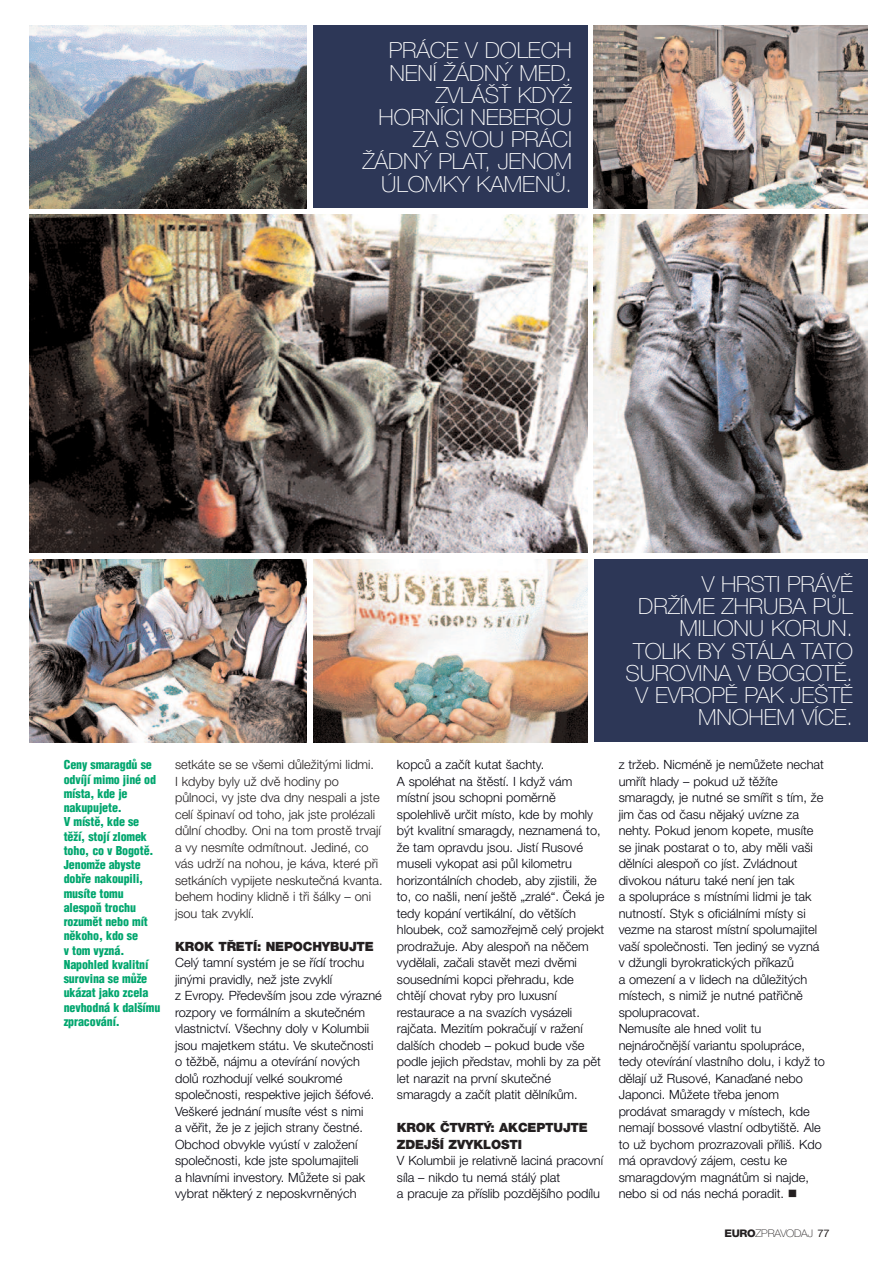
<style>
.page{position:relative;width:893px;height:1263px;background:#fff}
.page>*{position:absolute;margin:0;border:0;box-sizing:border-box;transform-origin:0 0}
.t1{font:100 22.2px/22.2px "Helvetica Neue CE";letter-spacing:-.005em;color:#fff;text-align:right}
.t2{font:300 12.75px/16.5px "Helvetica Neue CE";color:#00000a}
.t3{font:300 12.75px/16.5px "Helvetica Neue CE";color:#231f20}
.t4{font:900 12.75px/16.5px "Helvetica Neue CE";letter-spacing:-.015em;color:#231f20}
.t5{font:900 condensed 12px/14.2px "Helvetica CE";letter-spacing:-.01em;color:#00a66e}
.t6{font:100 10.5px "Helvetica Neue CE";letter-spacing:-.02em;color:#231f20;scale:1.05 1}
.s1{font-weight:800}
.s2{font-weight:400}
</style>
<div class="page">
<img style="left:29px;top:215px;width:558px;height:338px">
<img style="left:594px;top:215px;width:273px;height:338px">
<img style="left:29px;top:26px;width:278px;height:182px">
<img style="left:594px;top:26px;width:273px;height:182px">
<div style="left:313px;top:26px;width:274px;height:182px;background:#2d3757"></div>
<div style="left:594px;top:559px;width:273px;height:183px;background:#2d3757"></div>
<img style="left:313px;top:559px;width:274px;height:183px">
<img style="left:29px;top:559px;width:278px;height:183px">
<h1 class="t1" style="left:362px;top:41px;width:211px">PRÁCE V DOLECH<br>NENÍ ŽÁDNÝ MED.<br>ZVLÁŠŤ KDYŽ<br>HORNÍCI NEBEROU<br>ZA SVOU PRÁCI<br>ŽÁDNÝ PLAT, JENOM<br>ÚLOMKY KAMENŮ.</h1>
<p class="t5" style="left:64px;top:759px;width:98px">Ceny smaragdů se odvíjí mimo jiné od místa, kde je nakupujete.<br>V místě, kde se těží, stojí zlomek toho, co v Bogotě.<br>Jenomže abyste dobře nakoupili, musíte tomu alespoň trochu rozumět nebo mít někoho, kdo se<br>v tom vyzná.<br>Napohled kvalitní surovina se může ukázat jako zcela nevhodná k dalšímu zpracování.</p>
<p class="t3" style="left:175px;top:757px;width:209px">setkáte se se v‰emi dÛleÏit˘mi lidmi.<br>I kdyby byly uÏ dvû hodiny po pÛlnoci, vy jste dva dny nespali a jste celí ‰pinaví od toho, jak jste prolézali dÛlní chodby. Oni na tom prostû trvají a vy nesmíte odmítnout. Jediné, co vás udrÏí na nohou, je káva, které pfii setkáních vypijete neskuteãná kvanta. behem hodiny klidnû i tfii ‰álky – oni jsou tak zvyklí.</p>
<p class="t4" style="left:175px;top:939px;width:200px">KROK T¤ETÍ: NEPOCHYBUJTE</p>
<p class="t2" style="left:175px;top:955px;width:208px">Cel˘ tamní systém je se fiídí trochu jin˘mi pravidly, neÏ jste zvyklí<br>z Evropy. Pfiedev‰ím jsou zde v˘razné rozpory ve formálním a skuteãném vlastnictví. V‰echny doly v Kolumbii jsou majetkem státu. Ve skuteãnosti o tûÏbû, nájmu a otevírání nov˘ch dolÛ rozhodují velké soukromé spoleãnosti, respektive jejich ‰éfové.<br>Ve‰keré jednání musíte vést s nimi<br>a vûfiit, Ïe je z jejich strany ãestné.<br>Obchod obvykle vyústí v zaloÏení spoleãnosti, kde jste spolumajiteli<br>a hlavními investory. MÛÏete si pak vybrat nûkter˘ z neposkvrnûn˘ch</p>
<p class="t2" style="left:397px;top:757px;width:209px">kopcÛ a zaãít kutat ‰achty.<br>A spoléhat na ‰tûstí. I kdyÏ vám místní jsou schopni pomûrnû spolehlivû urãit místo, kde by mohly b˘t kvalitní smaragdy, neznamená to, Ïe tam opravdu jsou. Jistí Rusové museli vykopat asi pÛl kilometru horizontálních chodeb, aby zjistili, Ïe to, co na‰li, není je‰tû „zralé“. âeká je tedy kopání vertikální, do vût‰ích hloubek, coÏ samozfiejmû cel˘ projekt prodraÏuje. Aby alespoÀ na nûãem vydûlali, zaãali stavût mezi dvûmi sousedními kopci pfiehradu, kde chtûjí chovat ryby pro luxusní restaurace a na svazích vysázeli rajãata. Mezitím pokraãují v raÏení dal‰ích chodeb – pokud bude v‰e podle jejich pfiedstav, mohli by za pût let narazit na první skuteãné smaragdy a zaãít platit dûlníkÛm.</p>
<p class="t4" style="left:397px;top:1120px;width:193px">KROK âTVRT¯: AKCEPTUJTE<br>ZDEJ·Í ZVYKLOSTI</p>
<p class="t2" style="left:397px;top:1153px;width:208px">V Kolumbii je relativnû laciná pracovní síla – nikdo tu nemá stál˘ plat<br>a pracuje za pfiíslib pozdûj‰ího podílu</p>
<h1 class="t1" style="left:625px;top:575px;width:229px">V HRSTI PRÁVĚ<br>DRŽÍME ZHRUBA PŮL<br>MILIONU KORUN.<br>TOLIK BY STÁLA TATO<br>SUROVINA V BOGOTĚ.<br>V EVROPĚ PAK JEŠTĚ<br>MNOHEM VÍCE.</h1>
<p class="t2" style="left:619px;top:757px;width:208px">z trÏeb. Nicménû je nemÛÏete nechat umfiít hlady – pokud uÏ tûÏíte smaragdy, je nutné se smífiit s tím, Ïe jim ãas od ãasu nûjak˘ uvízne za nehty. Pokud jenom kopete, musíte se jinak postarat o to, aby mûli va‰i dûlníci alespoÀ co jíst. Zvládnout divokou náturu také není jen tak<br>a spolupráce s místními lidmi je tak nutností. Styk s oficiálními místy si vezme na starost místní spolumajitel va‰í spoleãnosti. Ten jedin˘ se vyzná v dÏungli byrokratick˘ch pfiíkazÛ<br>a omezení a v lidech na dÛleÏit˘ch místech, s nimiÏ je nutné patfiiãnû spolupracovat.<br>Nemusíte ale hned volit tu nejnároãnûj‰í variantu spolupráce, tedy otevírání vlastního dolu, i kdyÏ to dûlají uÏ Rusové, Kanaìané nebo Japonci. MÛÏete tfieba jenom prodávat smaragdy v místech, kde nemají bossové vlastní odbyti‰tû. Ale to uÏ bychom prozrazovali pfiíli‰. Kdo má opravdov˘ zájem, cestu ke smaragdov˘m magnátÛm si najde, nebo si od nás nechá poradit.</p>
<p class="t6" style="left:725px;top:1229px;width:101px"><span class="s1">EURO</span>ZPRAVODAJ <span class="s2">77</span></p>
</div>
